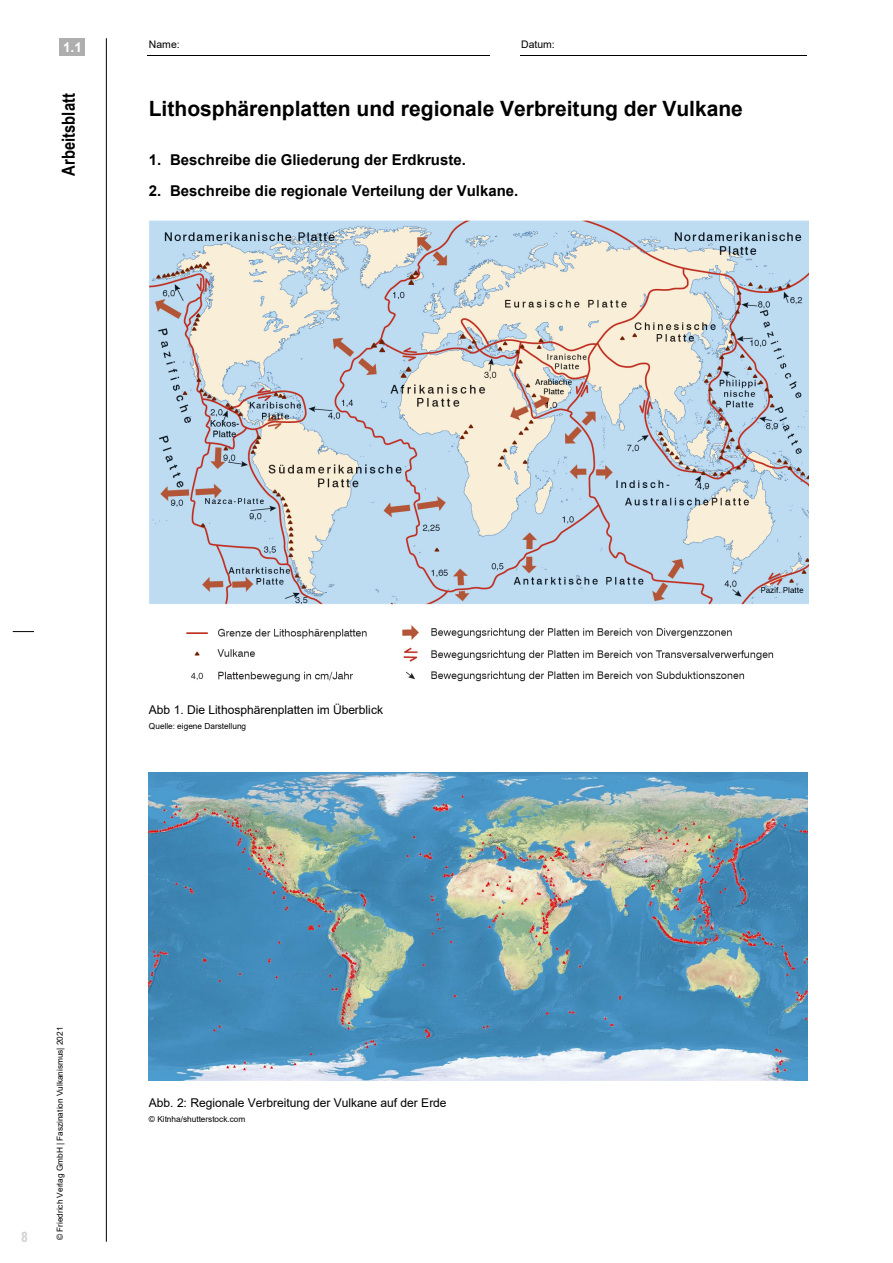
<style>
.page{position:relative;width:893px;height:1263px;background:#fff}
.page>*{position:absolute;margin:0;border:0;box-sizing:border-box;transform-origin:0 0}
.t1{font:700 21px "Arial";color:#000}
.t2{font:700 18px "Arial Narrow";color:#000}
.t3{font:700 15px "Arial";color:#000}
.t4{font:700 13.5px "Arial";color:#fff}
.t5{font:700 condensed 13.5px "Swiss 721 BT";color:#d1d2d4}
.t6{font:12.75px "Swiss 721 BT";color:#231f20}
.t7{font:12px "Arial";letter-spacing:-.005em;color:#000}
.t8{font:10.5px "Arial";color:#000}
.t9{font:8.25px "Arial";color:#000}
</style>
<div class="page">
<hr style="left:148px;top:55px;width:43px;height:1px;background:#000">
<hr style="left:190px;top:55px;width:299px;height:1px;background:#000">
<hr style="left:520px;top:55px;width:44px;height:1px;background:#000">
<hr style="left:563px;top:55px;width:244px;height:1px;background:#000">
<div style="left:60px;top:38px;width:25px;height:17px;background:#adaead"></div>
<hr style="left:106px;top:38px;width:1px;height:1204px;background:#000">
<svg style="left:13px;top:631px;width:21px;height:1px"></svg>
<img style="left:149px;top:221px;width:659px;height:461px">
<img style="left:149px;top:773px;width:658px;height:308px">
<p class="t4" style="left:63px;top:37px;width:20px">1.1</p>
<p class="t8" style="left:149px;top:37px;width:32px">Name:</p>
<p class="t8" style="left:521px;top:37px;width:35px">Datum:</p>
<p class="t2" style="left:55px;top:176px;width:84px;rotate:-90deg">Arbeitsblatt</p>
<p class="t1" style="left:149px;top:94px;width:596px">Lithosphärenplatten und regionale Verbreitung der Vulkane</p>
<p class="t3" style="left:149px;top:149px;width:318px">1. Beschreibe die Gliederung der Erdkruste.</p>
<p class="t3" style="left:149px;top:180px;width:371px">2. Beschreibe die regionale Verteilung der Vulkane.</p>
<p class="t7" style="left:149px;top:701px;width:236px">Abb 1. Die Lithosphärenplatten im Überblick</p>
<p class="t9" style="left:149px;top:720px;width:99px">Quelle: eigene Darstellung</p>
<p class="t5" style="left:21px;top:1229px;width:8px">8</p>
<p class="t9" style="left:54px;top:1240px;width:215px;rotate:-90deg">© Friedrich Verlag GmbH | Faszination Vulkanismus| 2021</p>
<h3 class="t6" style="left:57px;top:1204px;width:8px">8</h3>
<p class="t7" style="left:149px;top:1095px;width:299px">Abb. 2: Regionale Verbreitung der Vulkane auf der Erde</p>
<p class="t9" style="left:149px;top:1114px;width:98px">© Kitnha/shutterstock.com</p>
</div>
